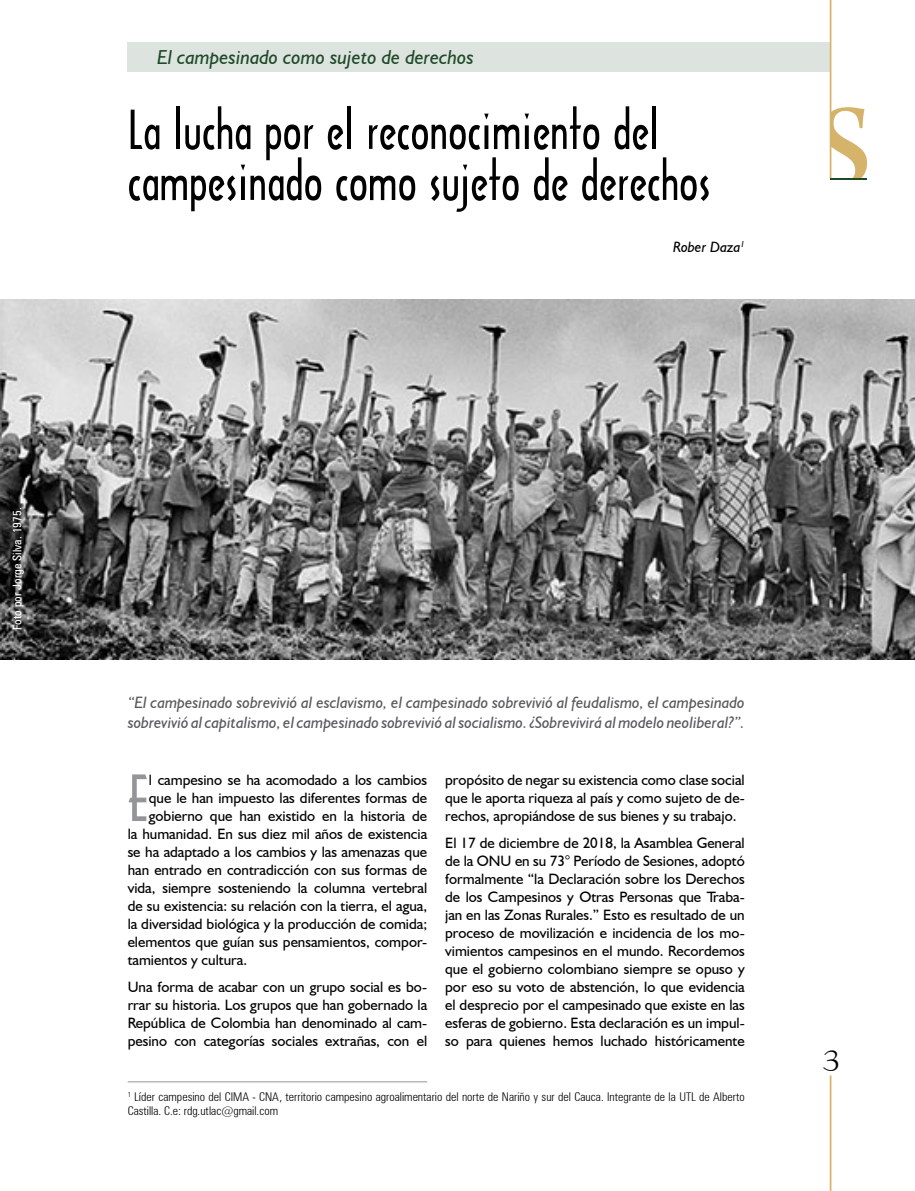
<style>
.page{position:relative;width:915px;height:1191px;background:#fff}
.page>*{position:absolute;margin:0;border:0;box-sizing:border-box;transform-origin:0 0}
.t1{font:60.45px "Architecture Plain";color:#939598}
.t2{font:51px/51px "Architecture Plain";color:#000}
.t3{font:30px "Bernhard Modern BT";color:#000}
.t4{font:italic 20.25px "Humanist 521 BT";color:#1f4a29}
.t5{font:italic 16.5px/19.8px "Humanist 521 BT";color:#58595b}
.t6{font:15px/18px "Humanist 521 BT";color:#000;text-align:justify}
.t7{font:italic 15px "Humanist 521 BT";color:#000}
.t8{font:300 condensed 12px/13.5px "Zurich BT";color:#000}
.t9{font:condensed 12px "Zurich BT";color:#fff}
</style>
<div class="page">
<div style="left:128px;top:43px;width:701px;height:29px;background:#dde4df"></div>
<svg style="left:829px;top:1075px;width:2px;height:116px"></svg>
<svg style="left:829px;top:0;width:37px;height:178px"></svg>
<hr style="left:829px;top:178px;width:37px;height:1px;background:#1e4a28">
<img style="left:0;top:300px;width:914px;height:359px">
<hr style="left:128px;top:1081px;width:299px;height:1px;background:#939598">
<p class="t9" style="left:10px;top:630px;width:124px;rotate:-90deg">Foto por Jorge Silva. 1975.</p>
<h3 class="t4" style="left:157px;top:45px;width:318px">El campesinado como sujeto de derechos</h3>
<h2 class="t2" style="left:128px;top:108px;width:584px">La lucha por el reconocimiento del campesinado como sujeto de derechos</h2>
<p class="t7" style="left:673px;top:238px;width:73px">Rober Daza<sup>1</sup></p>
<p class="t5" style="left:128px;top:692px;width:618px">“El campesinado sobrevivió al esclavismo, el campesinado sobrevivió al feudalismo, el campesinado sobrevivió al capitalismo, el campesinado sobrevivió al socialismo. ¿Sobrevivirá al modelo neoliberal?”.</p>
<h1 class="t1" style="left:128px;top:770px;width:23px">E</h1>
<p class="t6" style="left:149px;top:770px;width:280px">l campesino se ha acomodado a los cambios</p>
<p class="t6" style="left:149px;top:788px;width:280px">que le han impuesto las diferentes formas de</p>
<p class="t6" style="left:149px;top:806px;width:280px">gobierno que han existido en la historia de</p>
<p class="t6" style="left:128px;top:824px;width:301px">la humanidad. En sus diez mil años de existencia</p>
<p class="t6" style="left:128px;top:842px;width:301px">se ha adaptado a los cambios y las amenazas que</p>
<p class="t6" style="left:128px;top:860px;width:301px">han entrado en contradicción con sus formas de</p>
<p class="t6" style="left:128px;top:878px;width:301px">vida, siempre sosteniendo la columna vertebral</p>
<p class="t6" style="left:128px;top:896px;width:301px">de su existencia: su relación con la tierra, el agua,</p>
<p class="t6" style="left:128px;top:914px;width:301px">la diversidad biológica y la producción de comida;</p>
<p class="t6" style="left:128px;top:932px;width:301px">elementos que guían sus pensamientos, compor-</p>
<p class="t6" style="left:128px;top:950px;width:121px">tamientos y cultura.</p>
<p class="t6" style="left:128px;top:977px;width:301px">Una forma de acabar con un grupo social es bo&shy;rrar su historia. Los grupos que han gobernado la República de Colombia han denominado al cam&shy;pesino con categorías sociales extrañas, con el</p>
<p class="t6" style="left:445px;top:770px;width:301px">propósito de negar su existencia como clase social que le aporta riqueza al país y como sujeto de de&shy;rechos, apropiándose de sus bienes y su trabajo.</p>
<p class="t6" style="left:445px;top:833px;width:301px">El 17 de diciembre de 2018, la Asamblea General de la ONU en su 73° Período de Sesiones, adoptó formalmente “la Declaración sobre los Derechos de los Campesinos y Otras Personas que Traba&shy;jan en las Zonas Rurales.” Esto es resultado de un proceso de movilización e incidencia de los mo&shy;vimientos campesinos en el mundo. Recordemos que el gobierno colombiano siempre se opuso y por eso su voto de abstención, lo que evidencia el desprecio por el campesinado que existe en las esferas de gobierno. Esta declaración es un impul&shy;so para quienes hemos luchado históricamente</p>
<p class="t8" style="left:128px;top:1090px;width:618px"><sup>1</sup> Líder campesino del CIMA - CNA, territorio campesino agroalimentario del norte de Nariño y sur del Cauca. Integrante de la UTL de Alberto<br>Castilla. C.e: rdg.utlac@gmail.com</p>
<h3 class="t3" style="left:823px;top:1040px;width:18px">3</h3>
</div>
